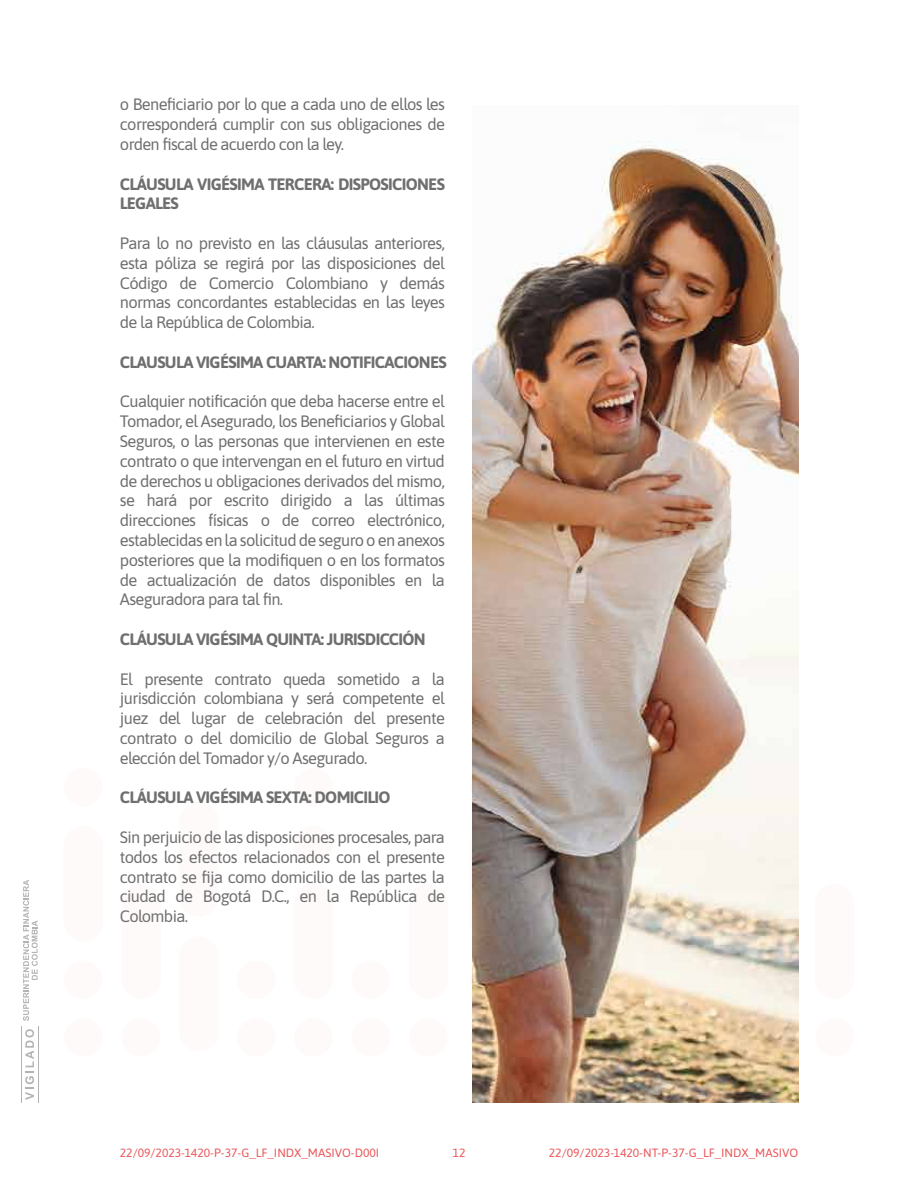
<style>
.page{position:relative;width:918px;height:1188px;background:#fff}
.page>*{position:absolute;margin:0;border:0;box-sizing:border-box;transform-origin:0 0}
.t1{font:16.5px/19.8px "Asap";letter-spacing:-.04em;color:#706f6f;text-align:justify}
.t2{font:700 16.5px/19.8px "Asap";letter-spacing:-.04em;color:#706f6f}
.t3{font:12px "Asap";color:#ea5658}
</style>
<div class="page">
<div style="left:237px;top:1018px;width:38px;height:39px;background:#fefafa;border-radius:50%"></div>
<div style="left:237px;top:960px;width:38px;height:39px;background:#fefafa;border-radius:50%"></div>
<div style="left:64px;top:1018px;width:39px;height:39px;background:#fefafa;border-radius:50%"></div>
<div style="left:64px;top:960px;width:39px;height:39px;background:#fefafa;border-radius:50%"></div>
<div style="left:64px;top:768px;width:39px;height:38px;background:#fefafa;border-radius:50%"></div>
<div style="left:64px;top:826px;width:39px;height:115px;background:#fefafa;border-radius:20px"></div>
<div style="left:122px;top:1018px;width:38px;height:39px;background:#fefafa;border-radius:50%"></div>
<div style="left:121px;top:883px;width:40px;height:116px;background:#fefafa;border-radius:20px"></div>
<div style="left:179px;top:936px;width:40px;height:116px;background:#fefafa;border-radius:20px"></div>
<div style="left:179px;top:801px;width:40px;height:116px;background:#fefafa;border-radius:20px"></div>
<div style="left:409px;top:1018px;width:39px;height:39px;background:#fefafa;border-radius:50%"></div>
<div style="left:409px;top:883px;width:39px;height:116px;background:#fefafa;border-radius:20px"></div>
<div style="left:351px;top:1018px;width:39px;height:39px;background:#fefafa;border-radius:50%"></div>
<div style="left:351px;top:960px;width:39px;height:39px;background:#fefafa;border-radius:50%"></div>
<div style="left:294px;top:826px;width:39px;height:38px;background:#fefafa;border-radius:50%"></div>
<div style="left:294px;top:768px;width:39px;height:38px;background:#fefafa;border-radius:50%"></div>
<div style="left:294px;top:883px;width:39px;height:116px;background:#fefafa;border-radius:20px"></div>
<div style="left:294px;top:1018px;width:39px;height:39px;background:#fefafa;border-radius:50%"></div>
<svg style="left:470px;top:1018px;width:39px;height:39px"></svg>
<svg style="left:470px;top:960px;width:39px;height:39px"></svg>
<svg style="left:470px;top:768px;width:39px;height:38px"></svg>
<svg style="left:470px;top:826px;width:39px;height:115px"></svg>
<div style="left:815px;top:1018px;width:39px;height:39px;background:#fefafa;border-radius:50%"></div>
<div style="left:815px;top:883px;width:39px;height:116px;background:#fefafa;border-radius:20px"></div>
<hr style="left:21px;top:1026px;width:1px;height:76px;background:#b3b3b2">
<hr style="left:39px;top:1026px;width:1px;height:76px;background:#b3b3b2">
<svg style="left:23px;top:880px;width:15px;height:141px"></svg>
<svg style="left:25px;top:1029px;width:9px;height:71px"></svg>
<img style="left:473px;top:142px;width:325px;height:960px">
<p class="t1" style="left:120px;top:94px;width:327px">o Beneficiario por lo que a cada uno de ellos les corresponderá cumplir con sus obligaciones de orden fiscal de acuerdo con la ley.</p>
<p class="t2" style="left:120px;top:173px;width:326px">CLÁUSULA VIGÉSIMA TERCERA: DISPOSICIONES<br>LEGALES</p>
<p class="t1" style="left:120px;top:232px;width:327px">Para lo no previsto en las cláusulas anteriores, esta póliza se regirá por las disposiciones del Código de Comercio Colombiano y demás normas concordantes establecidas en las leyes de la República de Colombia.</p>
<p class="t2" style="left:120px;top:351px;width:328px">CLAUSULA VIGÉSIMA CUARTA: NOTIFICACIONES</p>
<p class="t1" style="left:120px;top:391px;width:327px">Cualquier notificación que deba hacerse entre el Tomador, el Asegurado, los Beneficiarios y Global Seguros, o las personas que intervienen en este contrato o que intervengan en el futuro en virtud de derechos u obligaciones derivados del mismo, se hará por escrito dirigido a las últimas direcciones físicas o de correo electrónico, establecidas en la solicitud de seguro o en anexos posteriores que la modifiquen o en los formatos de actualización de datos disponibles en la Aseguradora para tal fin.</p>
<p class="t2" style="left:120px;top:628px;width:307px">CLÁUSULA VIGÉSIMA QUINTA: JURISDICCIÓN</p>
<p class="t1" style="left:120px;top:668px;width:327px">El presente contrato queda sometido a la jurisdicción colombiana y será competente el juez del lugar de celebración del presente contrato o del domicilio de Global Seguros a elección del Tomador y/o Asegurado.</p>
<p class="t2" style="left:120px;top:787px;width:272px">CLÁUSULA VIGÉSIMA SEXTA: DOMICILIO</p>
<p class="t1" style="left:120px;top:826px;width:327px">Sin perjuicio de las disposiciones procesales, para todos los efectos relacionados con el presente contrato se fija como domicilio de las partes la ciudad de Bogotá D.C., en la República de Colombia.</p>
<p class="t3" style="left:120px;top:1144px;width:261px">22/09/2023-1420-P-37-G_LF_INDX_MASIVO-D00I</p>
<p class="t3" style="left:549px;top:1144px;width:251px">22/09/2023-1420-NT-P-37-G_LF_INDX_MASIVO</p>
<p class="t3" style="left:453px;top:1144px;width:14px">12</p>
</div>
